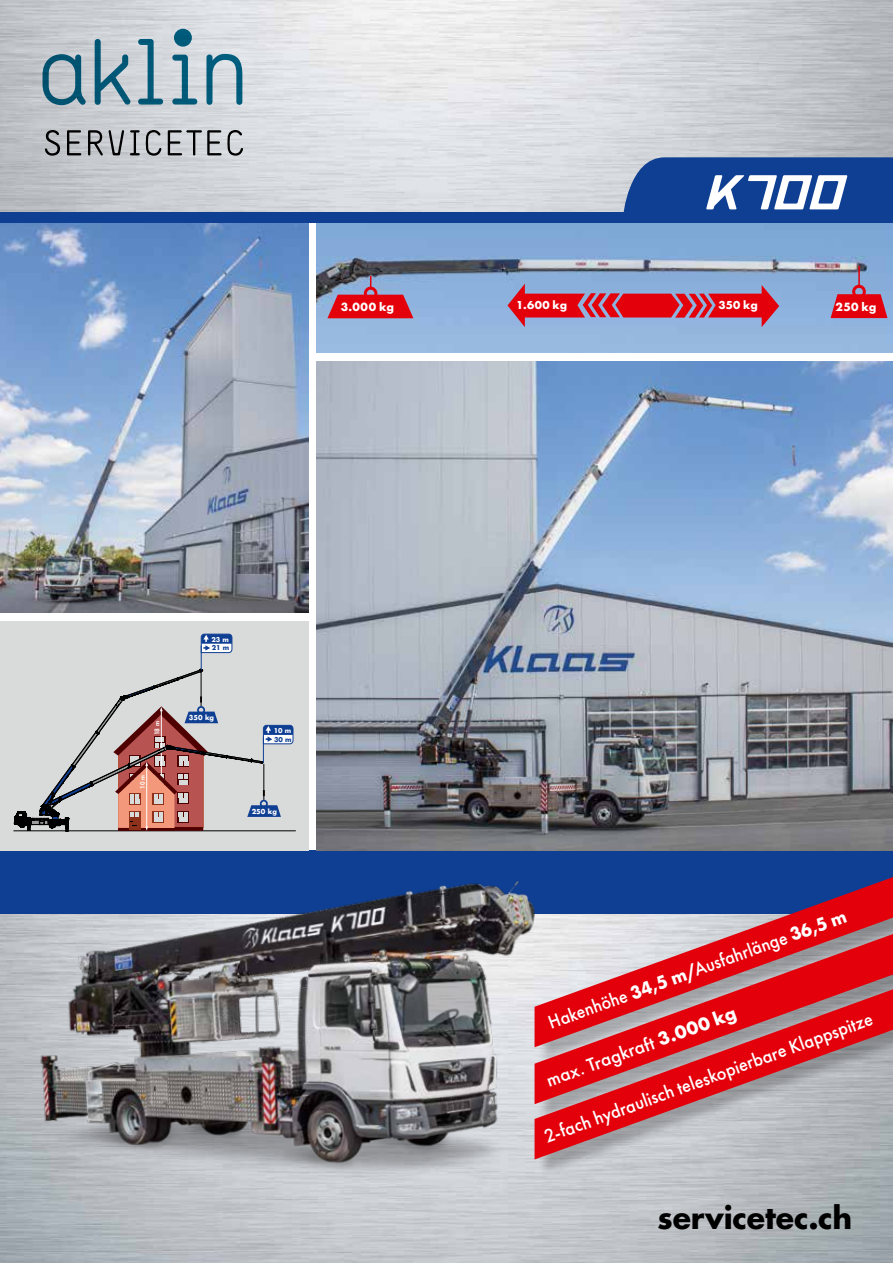
<style>
.page{position:relative;width:893px;height:1263px;background:#fff}
.page>*{position:absolute;margin:0;border:0;box-sizing:border-box;transform-origin:0 0}
.t1{font:700 30px "Futura";letter-spacing:-.005em;color:#000}
.t2{font:500 19.5px "Futura PT";color:#fff;scale:.95 1}
.t3{font:500 19.5px "Futura PT";color:#fff;scale:.93 1}
.t4{font:500 19.5px "Futura PT";color:#fff}
.t5{font:700 12.45px "Futura PT";letter-spacing:.02em;color:#fff}
.t6{font:700 12px "Futura PT";letter-spacing:.02em;color:#fff}
.t7{font:700 6.6px "Futura";color:#fff}
.t8{font:700 6.45px "Futura";color:#0f3f93}
.t9{font:700 6.45px "Futura";color:#fff}
.t10{font:800 6.45px "Futura";color:#fff}
.t11{font:800 6px "Futura";color:#fff}
.s1{font-weight:700}
</style>
<div class="page">
<img style="left:0;top:0;width:893px;height:213px">
<img style="left:0;top:223px;width:308px;height:389px">
<div style="left:0;top:213px;width:893px;height:10px;background:#0f3f93"></div>
<div style="left:0;top:850px;width:893px;height:64px;background:#0f3f93"></div>
<div style="left:2px;top:621px;width:306px;height:229px;background:#d9dada"></div>
<hr style="left:14px;top:830px;width:281px;height:1px;background:#000">
<svg style="left:14px;top:634px;width:280px;height:197px"></svg>
<img style="left:317px;top:361px;width:576px;height:489px">
<svg style="left:544px;top:877px;width:349px;height:53px"></svg>
<div style="left:537px;top:930px;width:356px;height:192px;background:#000;opacity:.25"></div>
<svg style="left:544px;top:934px;width:349px;height:51px;background:#d8646b"></svg>
<div style="left:537px;top:985px;width:356px;height:192px;background:#000;opacity:.25"></div>
<svg style="left:544px;top:989px;width:349px;height:170px;background:#c75c64"></svg>
<svg style="left:623px;top:157px;width:270px;height:56px;background:#3d63a6"></svg>
<img style="left:13px;top:881px;width:531px;height:318px">
<img style="left:317px;top:223px;width:576px;height:130px">
<svg style="left:507px;top:284px;width:272px;height:43px;background:#b75c78"></svg>
<hr style="left:858px;top:266px;width:2px;height:22px;background:#e3000b">
<svg style="left:831px;top:285px;width:56px;height:33px;background:#c6374d"></svg>
<svg style="left:327px;top:276px;width:86px;height:42px;background:#b24d64"></svg>
<svg style="left:45px;top:130px;width:15px;height:26px"></svg>
<svg style="left:67px;top:130px;width:14px;height:25px"></svg>
<svg style="left:88px;top:130px;width:36px;height:26px"></svg>
<svg style="left:130px;top:130px;width:10px;height:25px"></svg>
<svg style="left:146px;top:130px;width:15px;height:26px"></svg>
<svg style="left:168px;top:130px;width:75px;height:26px;background:#a1a4a8"></svg>
<svg style="left:43px;top:54px;width:43px;height:51px;background:#7799a8"></svg>
<svg style="left:95px;top:39px;width:36px;height:66px;background:#88a6b4"></svg>
<svg style="left:138px;top:39px;width:25px;height:66px;background:#8cabb9"></svg>
<svg style="left:172px;top:55px;width:25px;height:50px"></svg>
<svg style="left:206px;top:54px;width:36px;height:51px;background:#85aab9"></svg>
<svg style="left:174px;top:29px;width:18px;height:18px"></svg>
<p class="t5" style="left:341px;top:299px;width:55px">3.000 kg</p>
<p class="t6" style="left:516px;top:298px;width:52px">1.600 kg</p>
<p class="t6" style="left:718px;top:298px;width:41px">350 kg</p>
<p class="t5" style="left:836px;top:299px;width:42px">250 kg</p>
<p class="t10" style="left:153px;top:735px;width:16px;rotate:-90deg">18 m</p>
<p class="t11" style="left:139px;top:789px;width:15px;rotate:-90deg">10 m</p>
<p class="t9" style="left:211px;top:635px;width:19px">23 m</p>
<p class="t8" style="left:212px;top:643px;width:19px">21 m</p>
<p class="t7" style="left:189px;top:713px;width:27px">350 kg</p>
<p class="t9" style="left:274px;top:726px;width:19px">10 m</p>
<p class="t8" style="left:274px;top:735px;width:19px">30 m</p>
<p class="t7" style="left:252px;top:806px;width:27px">250 kg</p>
<p class="t3" style="left:545px;top:1012px;width:341px;rotate:-20deg">Hakenhöhe <span class="s1">34,5 m/</span>Ausfahrlänge <span class="s1">36,5 m</span></p>
<p class="t4" style="left:543px;top:1070px;width:202px;rotate:-20deg">max. Tragkraft <span class="s1">3.000 kg</span></p>
<p class="t2" style="left:541px;top:1126px;width:368px;rotate:-20deg">2-fach hydraulisch teleskopierbare Klappspitze</p>
<h1 class="t1" style="left:658px;top:1196px;width:196px">servicetec.ch</h1>
</div>
